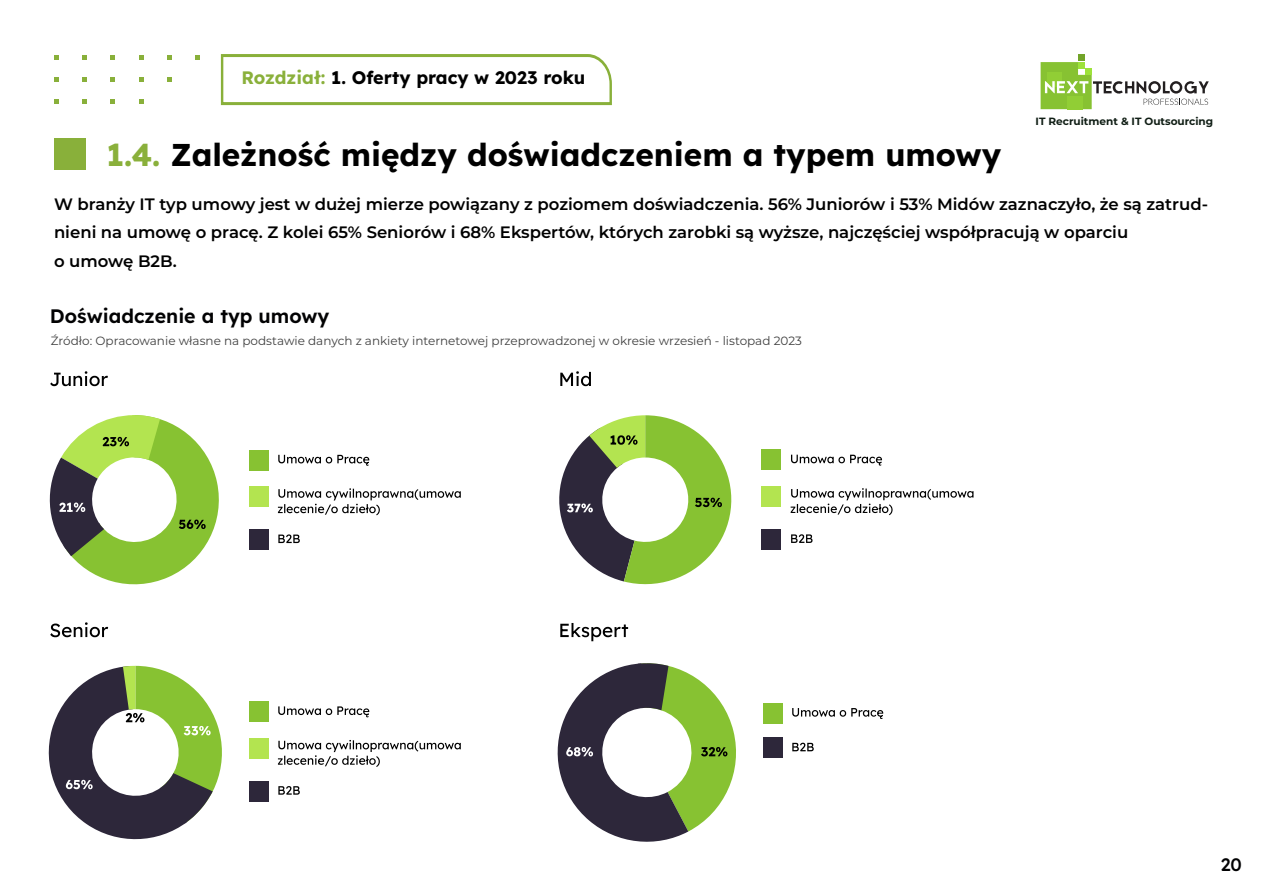
<style>
.page{position:relative;width:1263px;height:894px;background:#fff}
.page>*{position:absolute;margin:0;border:0;box-sizing:border-box;transform-origin:0 0}
.t1{font:700 31.5px "Lexend";color:#000}
.t2{font:600 19.5px "Lexend";color:#020203}
.t3{font:700 18px "Lexend";color:#000}
.t4{font:500 18px "Lexend";color:#020203}
.t5{font:600 16.5px/28.5px "Montserrat";color:#000}
.t6{font:12px "Montserrat";color:#3f3f3f}
.t7{font:700 10.5px "Montserrat";color:#101e15}
.s1{color:#8ab03b}
</style>
<div class="page">
<div style="left:54px;top:138px;width:32px;height:32px;background:#89b03a"></div>
<svg style="left:1040px;top:55px;width:168px;height:54px"></svg>
<svg style="left:54px;top:55px;width:4px;height:4px"></svg>
<svg style="left:54px;top:77px;width:4px;height:4px"></svg>
<svg style="left:54px;top:99px;width:4px;height:4px"></svg>
<svg style="left:82px;top:55px;width:5px;height:4px"></svg>
<svg style="left:82px;top:77px;width:5px;height:4px"></svg>
<svg style="left:82px;top:99px;width:5px;height:4px"></svg>
<svg style="left:110px;top:55px;width:5px;height:4px"></svg>
<svg style="left:110px;top:77px;width:5px;height:4px"></svg>
<svg style="left:110px;top:99px;width:5px;height:4px"></svg>
<svg style="left:139px;top:55px;width:4px;height:4px"></svg>
<svg style="left:139px;top:77px;width:4px;height:4px"></svg>
<svg style="left:139px;top:99px;width:4px;height:4px"></svg>
<svg style="left:167px;top:55px;width:5px;height:4px"></svg>
<svg style="left:167px;top:77px;width:5px;height:4px"></svg>
<svg style="left:195px;top:55px;width:5px;height:4px"></svg>
<svg style="left:221px;top:54px;width:391px;height:51px"></svg>
<svg style="left:50px;top:371px;width:58px;height:15px"></svg>
<svg style="left:50px;top:622px;width:58px;height:15px"></svg>
<svg style="left:560px;top:623px;width:68px;height:18px"></svg>
<svg style="left:560px;top:371px;width:31px;height:15px"></svg>
<div style="left:761px;top:449px;width:20px;height:21px;background:#87c232"></div>
<svg style="left:791px;top:454px;width:91px;height:11px"></svg>
<div style="left:761px;top:486px;width:20px;height:21px;background:#b3e450"></div>
<svg style="left:790px;top:488px;width:183px;height:27px"></svg>
<div style="left:761px;top:528px;width:20px;height:21px;background:#2d273a"></div>
<svg style="left:791px;top:534px;width:21px;height:8px"></svg>
<div style="left:249px;top:449px;width:20px;height:21px;background:#87c232"></div>
<svg style="left:278px;top:454px;width:91px;height:11px"></svg>
<div style="left:249px;top:486px;width:20px;height:21px;background:#b3e450"></div>
<svg style="left:278px;top:488px;width:183px;height:27px"></svg>
<div style="left:249px;top:529px;width:20px;height:20px;background:#2d273a"></div>
<svg style="left:278px;top:534px;width:22px;height:9px"></svg>
<div style="left:762px;top:702px;width:20px;height:21px;background:#87c232"></div>
<svg style="left:792px;top:708px;width:91px;height:10px"></svg>
<div style="left:762px;top:737px;width:20px;height:20px;background:#2d273a"></div>
<svg style="left:792px;top:742px;width:21px;height:9px"></svg>
<div style="left:249px;top:701px;width:20px;height:20px;background:#87c232"></div>
<svg style="left:278px;top:706px;width:91px;height:11px"></svg>
<div style="left:249px;top:737px;width:20px;height:21px;background:#b3e450"></div>
<svg style="left:278px;top:740px;width:183px;height:26px"></svg>
<div style="left:249px;top:780px;width:20px;height:21px;background:#2d273a"></div>
<svg style="left:278px;top:786px;width:22px;height:8px"></svg>
<svg style="left:48px;top:665px;width:174px;height:175px"></svg>
<svg style="left:49px;top:415px;width:170px;height:170px"></svg>
<svg style="left:559px;top:415px;width:173px;height:170px"></svg>
<svg style="left:557px;top:663px;width:179px;height:179px"></svg>
<p class="t3" style="left:241px;top:65px;width:345px"><span class="s1">Rozdział:</span> 1. Oferty pracy w 2023 roku</p>
<p class="t7" style="left:1035px;top:113px;width:179px">IT Recruitment &amp; IT Outsourcing</p>
<h1 class="t1" style="left:106px;top:132px;width:896px"><span class="s1">1.4.</span> Zależność między doświadczeniem a typem umowy</h1>
<p class="t5" style="left:54px;top:189px;width:1155px">W branży IT typ umowy jest w dużej mierze powiązany z poziomem doświadczenia. 56% Juniorów i 53% Midów zaznaczyło, że są zatrud&shy;nieni na umowę o pracę. Z kolei 65% Seniorów i 68% Ekspertów, których zarobki są wyższe, najczęściej współpracują w oparciu<br>o umowę B2B.</p>
<p class="t2" style="left:50px;top:302px;width:281px">Doświadczenie a typ umowy</p>
<p class="t6" style="left:51px;top:332px;width:752px">Źródło: Opracowanie własne na podstawie danych z ankiety internetowej przeprowadzonej w okresie wrzesień - listopad 2023</p>
<p class="t4" style="left:1220px;top:850px;width:23px">20</p>
</div>
